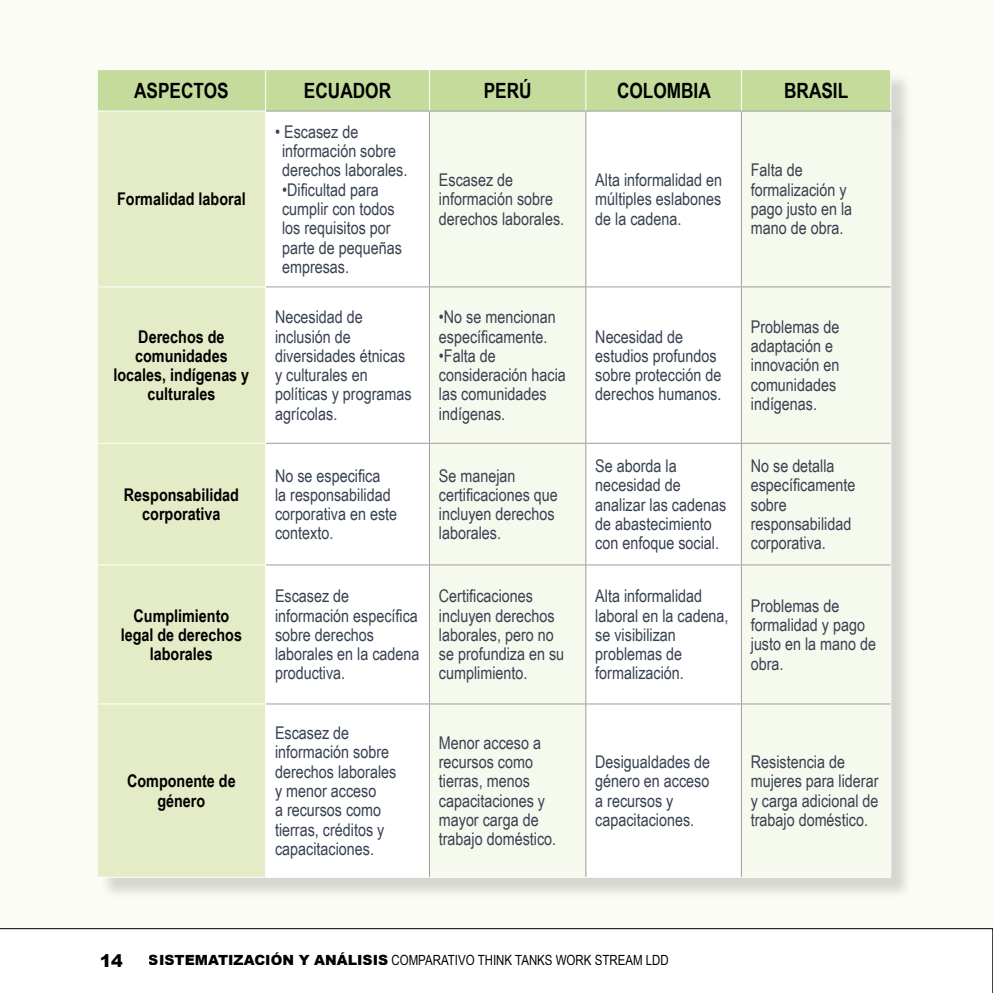
<style>
.page{position:relative;width:993px;height:993px;background:#fff}
.page>*{position:absolute;margin:0;border:0;box-sizing:border-box;transform-origin:0 0}
.t1{font:700 21px "Arial Narrow";color:#000}
.t2{font:17.5px/19.2px "Arial Narrow";color:#374151}
.t3{font:700 17.5px/19.2px "Arial Narrow";color:#000;text-align:center}
.t4{font:900 17.5px "Arial";color:#000}
.t5{font:14px "Arial Narrow";color:#000}
.s1{font-family:"Arial";font-weight:900}
</style>
<div class="page">
<div style="left:98px;top:70px;width:792px;height:41px;background:#c4db9b"></div>
<hr style="left:265px;top:70px;width:1px;height:41px;background:#fff">
<hr style="left:429px;top:70px;width:1px;height:41px;background:#fff">
<hr style="left:585px;top:70px;width:1px;height:41px;background:#fff">
<hr style="left:740px;top:70px;width:1px;height:41px;background:#fff">
<div style="left:99px;top:113px;width:813px;height:786px;background:#000;opacity:.15"></div>
<div style="left:98px;top:112px;width:167px;height:764px;background:#e3ecc6"></div>
<svg style="left:266px;top:113px;width:163px;height:763px"></svg>
<svg style="left:430px;top:112px;width:460px;height:764px;fill:#f6f9ed"></svg>
<hr style="left:265px;top:111px;width:1px;height:175px;background:#fff">
<hr style="left:890px;top:111px;width:1px;height:176px;background:#fff">
<hr style="left:97px;top:286px;width:169px;height:1px;background:#fff">
<hr style="left:265px;top:287px;width:1px;height:155px;background:#fff">
<hr style="left:890px;top:287px;width:1px;height:156px;background:#fff">
<hr style="left:97px;top:442px;width:169px;height:1px;background:#fff">
<hr style="left:265px;top:443px;width:1px;height:121px;background:#fff">
<hr style="left:890px;top:443px;width:1px;height:121px;background:#fff">
<hr style="left:97px;top:564px;width:169px;height:1px;background:#fff">
<hr style="left:265px;top:565px;width:1px;height:138px;background:#fff">
<hr style="left:890px;top:564px;width:1px;height:139px;background:#fff">
<hr style="left:97px;top:703px;width:169px;height:1px;background:#fff">
<hr style="left:265px;top:704px;width:1px;height:172px;background:#fff">
<hr style="left:890px;top:703px;width:1px;height:173px;background:#fff">
<hr style="left:97px;top:876px;width:168px;height:1px;background:#fff">
<hr style="left:265px;top:876px;width:164px;height:1px;background:#fff">
<hr style="left:429px;top:876px;width:156px;height:1px;background:#fff">
<hr style="left:585px;top:876px;width:156px;height:1px;background:#fff">
<hr style="left:741px;top:876px;width:149px;height:1px;background:#fff">
<hr style="left:266px;top:111px;width:163px;height:1px;background:#9d9d9c">
<hr style="left:429px;top:111px;width:156px;height:1px;background:#9d9d9c">
<hr style="left:429px;top:111px;width:1px;height:175px;background:#9d9d9c">
<hr style="left:585px;top:111px;width:156px;height:1px;background:#9d9d9c">
<hr style="left:585px;top:111px;width:1px;height:175px;background:#9d9d9c">
<hr style="left:741px;top:111px;width:149px;height:1px;background:#9d9d9c">
<hr style="left:740px;top:111px;width:1px;height:175px;background:#9d9d9c">
<hr style="left:266px;top:286px;width:163px;height:1px;background:#9d9d9c">
<hr style="left:429px;top:286px;width:156px;height:1px;background:#9d9d9c">
<hr style="left:429px;top:287px;width:1px;height:155px;background:#9d9d9c">
<hr style="left:585px;top:286px;width:156px;height:1px;background:#9d9d9c">
<hr style="left:585px;top:287px;width:1px;height:155px;background:#9d9d9c">
<hr style="left:741px;top:286px;width:149px;height:1px;background:#9d9d9c">
<hr style="left:740px;top:287px;width:1px;height:155px;background:#9d9d9c">
<hr style="left:266px;top:442px;width:163px;height:1px;background:#9d9d9c">
<hr style="left:429px;top:442px;width:156px;height:1px;background:#9d9d9c">
<hr style="left:429px;top:443px;width:1px;height:121px;background:#9d9d9c">
<hr style="left:585px;top:442px;width:156px;height:1px;background:#9d9d9c">
<hr style="left:585px;top:443px;width:1px;height:121px;background:#9d9d9c">
<hr style="left:741px;top:442px;width:149px;height:1px;background:#9d9d9c">
<hr style="left:740px;top:443px;width:1px;height:121px;background:#9d9d9c">
<hr style="left:266px;top:564px;width:163px;height:1px;background:#9d9d9c">
<hr style="left:429px;top:564px;width:156px;height:1px;background:#9d9d9c">
<hr style="left:429px;top:565px;width:1px;height:138px;background:#9d9d9c">
<hr style="left:585px;top:564px;width:156px;height:1px;background:#9d9d9c">
<hr style="left:585px;top:565px;width:1px;height:138px;background:#9d9d9c">
<hr style="left:741px;top:564px;width:149px;height:1px;background:#9d9d9c">
<hr style="left:740px;top:565px;width:1px;height:138px;background:#9d9d9c">
<hr style="left:266px;top:703px;width:163px;height:1px;background:#9d9d9c">
<hr style="left:429px;top:703px;width:156px;height:1px;background:#9d9d9c">
<hr style="left:429px;top:704px;width:1px;height:172px;background:#9d9d9c">
<hr style="left:585px;top:703px;width:156px;height:1px;background:#9d9d9c">
<hr style="left:585px;top:704px;width:1px;height:172px;background:#9d9d9c">
<hr style="left:741px;top:703px;width:149px;height:1px;background:#9d9d9c">
<hr style="left:740px;top:704px;width:1px;height:172px;background:#9d9d9c">
<svg style="left:0;top:928px;width:992px;height:2px;background:#7e7e7e"></svg>
<p class="t1" style="left:134px;top:75px;width:96px">ASPECTOS</p>
<p class="t1" style="left:304px;top:75px;width:89px">ECUADOR</p>
<p class="t1" style="left:483px;top:75px;width:49px">PERÚ</p>
<p class="t1" style="left:616px;top:75px;width:95px">COLOMBIA</p>
<p class="t1" style="left:783px;top:75px;width:66px">BRASIL</p>
<p class="t3" style="left:117px;top:189px;width:130px">Formalidad laboral</p>
<p class="t3" style="left:113px;top:326px;width:137px">Derechos de comunidades locales, indígenas y culturales</p>
<p class="t3" style="left:124px;top:484px;width:116px">Responsabilidad corporativa</p>
<p class="t3" style="left:121px;top:604px;width:123px">Cumplimiento legal de derechos laborales</p>
<p class="t3" style="left:127px;top:770px;width:110px">Componente de género</p>
<p class="t2" style="left:282px;top:121px;width:127px;text-indent:-7px">• Escasez de información sobre derechos laborales.</p>
<p class="t2" style="left:282px;top:179px;width:121px">•Dificultad para cumplir con todos los requisitos por parte de pequeñas empresas.</p>
<p class="t2" style="left:439px;top:170px;width:127px">Escasez de información sobre derechos laborales.</p>
<p class="t2" style="left:595px;top:170px;width:128px;text-align:justify">Alta informalidad en múltiples eslabones de la cadena.</p>
<p class="t2" style="left:750px;top:160px;width:103px">Falta de formalización y pago justo en la mano de obra.</p>
<p class="t2" style="left:275px;top:307px;width:138px">Necesidad de inclusión de diversidades étnicas y culturales en políticas y programas agrícolas.</p>
<p class="t2" style="left:439px;top:307px;width:118px">•No se mencionan específicamente.</p>
<p class="t2" style="left:439px;top:345px;width:128px">•Falta de consideración hacia las comunidades indígenas.</p>
<p class="t2" style="left:595px;top:326px;width:128px">Necesidad de estudios profundos sobre protección de derechos humanos.</p>
<p class="t2" style="left:750px;top:316px;width:90px">Problemas de adaptación e innovación en comunidades indígenas.</p>
<p class="t2" style="left:275px;top:465px;width:124px">No se especifica<br>la responsabilidad corporativa en este contexto.</p>
<p class="t2" style="left:439px;top:465px;width:120px">Se manejan certificaciones que incluyen derechos laborales.</p>
<p class="t2" style="left:595px;top:455px;width:132px">Se aborda la necesidad de analizar las cadenas de abastecimiento con enfoque social.</p>
<p class="t2" style="left:750px;top:455px;width:106px">No se detalla específicamente sobre responsabilidad corporativa.</p>
<p class="t2" style="left:275px;top:585px;width:146px">Escasez de información específica sobre derechos laborales en la cadena productiva.</p>
<p class="t2" style="left:439px;top:585px;width:127px">Certificaciones incluyen derechos laborales, pero no se profundiza en su cumplimiento.</p>
<p class="t2" style="left:595px;top:585px;width:135px">Alta informalidad laboral en la cadena, se visibilizan problemas de formalización.</p>
<p class="t2" style="left:750px;top:595px;width:127px">Problemas de formalidad y pago justo en la mano de obra.</p>
<p class="t2" style="left:275px;top:722px;width:123px">Escasez de información sobre derechos laborales y menor acceso<br>a recursos como tierras, créditos y capacitaciones.</p>
<p class="t2" style="left:438px;top:732px;width:119px">Menor acceso a recursos como tierras, menos capacitaciones y mayor carga de trabajo doméstico.</p>
<p class="t2" style="left:595px;top:751px;width:116px">Desigualdades de género en acceso a recursos y capacitaciones.</p>
<p class="t2" style="left:750px;top:751px;width:129px">Resistencia de mujeres para liderar y carga adicional de trabajo doméstico.</p>
<p class="t4" style="left:99px;top:947px;width:25px">14</p>
<p class="t5" style="left:149px;top:949px;width:521px"><span class="s1">SISTEMATIZACIÓN Y ANÁLISIS</span> COMPARATIVO THINK TANKS WORK STREAM LDD</p>
</div>
